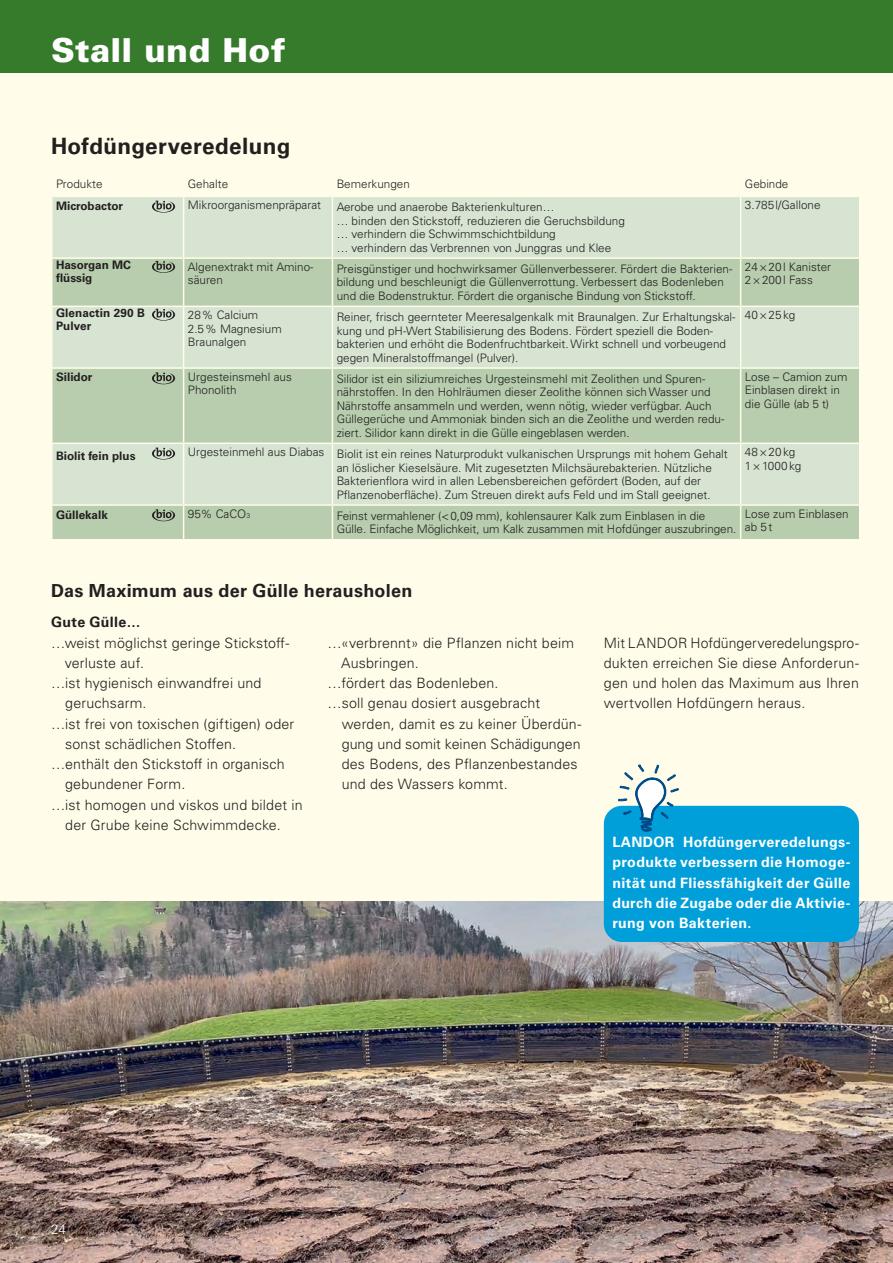
<style>
.page{position:relative;width:893px;height:1263px;background:#fffde9}
.page>*{position:absolute;margin:0;border:0;box-sizing:border-box;transform-origin:0 0}
.t1{font:900 33px "Univers LT Pro 75";letter-spacing:.005em;color:#fff}
.t2{font:700 22.5px "Univers LT Pro 65";letter-spacing:.015em;color:#231f20}
.t3{font:700 18px "Univers LT Pro 65";letter-spacing:.015em;color:#231f20}
.t4{font:300 14.25px/20.2px "Univers LT Pro 45";letter-spacing:.01em;color:#231f20;text-align:justify}
.t5{font:700 14.25px/20.2px "Univers LT Pro 65";letter-spacing:.025em;color:#fff;text-align:justify}
.t6{font:700 14.25px "Univers LT Pro 65";letter-spacing:.02em;color:#231f20}
.t7{font:300 13.5px "Univers LT Pro 45";color:#fff}
.t8{font:300 11.7px/13.5px "Univers LT Pro 45";color:#231f20}
.t9{font:700 11.7px/13.5px "Univers LT Pro 65";color:#231f20}
.s1{font-size:6.75px}
</style>
<div class="page">
<div style="left:0;top:0;width:893px;height:72px;background:#357b2b"></div>
<img style="left:0;top:901px;width:893px;height:362px">
<div style="left:53px;top:197px;width:806px;height:60px;background:#d7e4d2"></div>
<svg style="left:53px;top:259px;width:806px;height:280px;background:#c5d7bd"></svg>
<hr style="left:183px;top:197px;width:1px;height:60px;background:#fffde9">
<hr style="left:332px;top:197px;width:1px;height:60px;background:#fffde9">
<hr style="left:740px;top:197px;width:1px;height:60px;background:#fffde9">
<hr style="left:183px;top:259px;width:1px;height:47px;background:#fffde9">
<hr style="left:332px;top:259px;width:1px;height:47px;background:#fffde9">
<hr style="left:740px;top:259px;width:1px;height:47px;background:#fffde9">
<hr style="left:51px;top:306px;width:133px;height:1px;background:#fffde9">
<hr style="left:184px;top:306px;width:148px;height:1px;background:#fffde9">
<hr style="left:183px;top:307px;width:1px;height:60px;background:#fffde9">
<hr style="left:332px;top:306px;width:409px;height:1px;background:#fffde9">
<hr style="left:332px;top:307px;width:1px;height:60px;background:#fffde9">
<hr style="left:741px;top:306px;width:119px;height:1px;background:#fffde9">
<hr style="left:740px;top:307px;width:1px;height:60px;background:#fffde9">
<hr style="left:51px;top:367px;width:133px;height:2px;background:#fffde9">
<hr style="left:184px;top:367px;width:148px;height:2px;background:#fffde9">
<hr style="left:183px;top:369px;width:1px;height:73px;background:#fffde9">
<hr style="left:332px;top:367px;width:409px;height:2px;background:#fffde9">
<hr style="left:332px;top:369px;width:1px;height:73px;background:#fffde9">
<hr style="left:741px;top:367px;width:119px;height:2px;background:#fffde9">
<hr style="left:740px;top:369px;width:1px;height:73px;background:#fffde9">
<hr style="left:51px;top:442px;width:133px;height:2px;background:#fffde9">
<hr style="left:184px;top:442px;width:148px;height:2px;background:#fffde9">
<hr style="left:183px;top:444px;width:1px;height:60px;background:#fffde9">
<hr style="left:332px;top:442px;width:409px;height:2px;background:#fffde9">
<hr style="left:332px;top:444px;width:1px;height:60px;background:#fffde9">
<hr style="left:741px;top:442px;width:119px;height:2px;background:#fffde9">
<hr style="left:740px;top:444px;width:1px;height:60px;background:#fffde9">
<hr style="left:51px;top:504px;width:133px;height:2px;background:#fffde9">
<hr style="left:184px;top:504px;width:148px;height:2px;background:#fffde9">
<hr style="left:183px;top:506px;width:1px;height:33px;background:#fffde9">
<hr style="left:332px;top:504px;width:409px;height:2px;background:#fffde9">
<hr style="left:332px;top:506px;width:1px;height:33px;background:#fffde9">
<hr style="left:741px;top:504px;width:119px;height:2px;background:#fffde9">
<hr style="left:740px;top:506px;width:1px;height:33px;background:#fffde9">
<svg style="left:152px;top:201px;width:23px;height:12px"></svg>
<svg style="left:152px;top:261px;width:23px;height:12px"></svg>
<svg style="left:152px;top:309px;width:23px;height:12px"></svg>
<svg style="left:152px;top:372px;width:23px;height:12px"></svg>
<svg style="left:152px;top:447px;width:23px;height:12px"></svg>
<svg style="left:152px;top:509px;width:23px;height:12px"></svg>
<div style="left:604px;top:806px;width:255px;height:136px;background:#009fda;border-radius:18px"></div>
<svg style="left:617px;top:764px;width:62px;height:68px"></svg>
<h1 class="t1" style="left:51px;top:27px;width:236px">Stall und Hof</h1>
<h2 class="t2" style="left:51px;top:131px;width:241px">Hofdüngerveredelung</h2>
<p class="t8" style="left:56px;top:177px;width:48px">Produkte</p>
<p class="t8" style="left:188px;top:177px;width:42px">Gehalte</p>
<p class="t8" style="left:337px;top:177px;width:75px">Bemerkungen</p>
<p class="t8" style="left:745px;top:177px;width:45px">Gebinde</p>
<p class="t9" style="left:56px;top:199px;width:69px">Microbactor</p>
<p class="t8" style="left:188px;top:198px;width:135px">Mikroorganismenpräparat</p>
<p class="t8" style="left:337px;top:200px;width:290px">Aerobe und anaerobe Bakterienkulturen…<br>… binden den Stickstoff, reduzieren die Geruchsbildung … verhindern die Schwimmschichtbildung<br>… verhindern das Verbrennen von Junggras und Klee</p>
<p class="t8" style="left:745px;top:198px;width:77px">3.785l/Gallone</p>
<p class="t9" style="left:56px;top:257px;width:76px">Hasorgan MC flüssig</p>
<p class="t8" style="left:188px;top:260px;width:127px">Algenextrakt mit Amino&shy;säuren</p>
<p class="t8" style="left:337px;top:262px;width:397px">Preisgünstiger und hochwirksamer Güllenverbesserer. Fördert die Bakterien&shy;bildung und beschleunigt die Güllenverrottung. Verbessert das Bodenleben und die Bodenstruktur. Fördert die organische Bindung von Stickstoff.</p>
<p class="t8" style="left:745px;top:260px;width:88px">24×20l Kanister<br>2×200l Fass</p>
<p class="t9" style="left:56px;top:305px;width:90px">Glenactin 290 B<br>Pulver</p>
<p class="t8" style="left:188px;top:308px;width:95px">28% Calcium<br>2.5% Magnesium<br>Braunalgen</p>
<p class="t8" style="left:337px;top:310px;width:400px">Reiner, frisch geernteter Meeresalgenkalk mit Braunalgen. Zur Erhaltungskal&shy;kung und pH-Wert Stabilisierung des Bodens. Fördert speziell die Boden&shy;bakterien und erhöht die Bodenfruchtbarkeit. Wirkt schnell und vorbeugend gegen Mineralstoffmangel (Pulver).</p>
<p class="t8" style="left:745px;top:308px;width:52px">40×25kg</p>
<p class="t9" style="left:56px;top:369px;width:38px">Silidor</p>
<p class="t8" style="left:188px;top:370px;width:106px">Urgesteinsmehl aus<br>Phonolith</p>
<p class="t8" style="left:337px;top:372px;width:389px">Silidor ist ein siliziumreiches Urgesteinsmehl mit Zeolithen und Spuren&shy;nährstoffen. In den Hohlräumen dieser Zeolithe können sich Wasser und Nährstoffe ansammeln und werden, wenn nötig, wieder verfügbar. Auch Güllegerüche und Ammoniak binden sich an die Zeolithe und werden redu&shy;ziert. Silidor kann direkt in die Gülle eingeblasen werden.</p>
<p class="t8" style="left:745px;top:370px;width:104px">Lose – Camion zum<br>Einblasen direkt in die Gülle (ab 5 t)</p>
<p class="t9" style="left:56px;top:448px;width:81px">Biolit fein plus</p>
<p class="t8" style="left:337px;top:447px;width:392px;text-indent:-149px">Urgesteinmehl aus Diabas Biolit ist ein reines Naturprodukt vulkanischen Ursprungs mit hohem Gehalt an löslicher Kieselsäure. Mit zugesetzten Milchsäurebakterien. Nützliche Bakterienflora wird in allen Lebensbereichen gefördert (Boden, auf der Pflanzenoberfläche). Zum Streuen direkt aufs Feld und im Stall geeignet.</p>
<p class="t8" style="left:745px;top:445px;width:58px">48×20kg<br>1×1000kg</p>
<p class="t9" style="left:56px;top:507px;width:53px">Güllekalk</p>
<p class="t8" style="left:188px;top:506px;width:64px">95% CaCO<span class="s1">3</span></p>
<p class="t8" style="left:337px;top:509px;width:401px">Feinst vermahlener (&lt;0,09 mm), kohlensaurer Kalk zum Einblasen in die<br>Gülle. Einfache Möglichkeit, um Kalk zusammen mit Hofdünger auszubringen.</p>
<p class="t8" style="left:745px;top:506px;width:105px">Lose zum Einblasen ab 5t</p>
<h3 class="t3" style="left:51px;top:578px;width:363px">Das Maximum aus der Gülle herausholen</h3>
<p class="t6" style="left:51px;top:612px;width:91px">Gute Gülle…</p>
<p class="t4" style="left:51px;top:632px;width:240px">…weist möglichst geringe Stickstoff-</p>
<p class="t4" style="left:65px;top:652px;width:81px">verluste auf.</p>
<p class="t4" style="left:51px;top:673px;width:212px">…ist hygienisch einwandfrei und</p>
<p class="t4" style="left:65px;top:693px;width:83px">geruchsarm.</p>
<p class="t4" style="left:51px;top:713px;width:245px">…ist frei von toxischen (giftigen) oder</p>
<p class="t4" style="left:65px;top:733px;width:172px">sonst schädlichen Stoffen.</p>
<p class="t4" style="left:51px;top:754px;width:235px">…enthält den Stickstoff in organisch</p>
<p class="t4" style="left:65px;top:774px;width:122px">gebundener Form.</p>
<p class="t4" style="left:51px;top:794px;width:253px">…ist homogen und viskos und bildet in</p>
<p class="t4" style="left:65px;top:814px;width:217px">der Grube keine Schwimmdecke.</p>
<p class="t4" style="left:327px;top:632px;width:248px">…«verbrennt» die Pflanzen nicht beim</p>
<p class="t4" style="left:341px;top:652px;width:79px">Ausbringen.</p>
<p class="t4" style="left:327px;top:673px;width:173px">…fördert das Bodenleben.</p>
<p class="t4" style="left:327px;top:693px;width:214px">…soll genau dosiert ausgebracht</p>
<p class="t4" style="left:342px;top:713px;width:241px">werden, damit es zu keiner Überdün-</p>
<p class="t4" style="left:342px;top:733px;width:241px">gung und somit keinen Schädigungen</p>
<p class="t4" style="left:342px;top:754px;width:237px">des Bodens, des Pflanzenbestandes</p>
<p class="t4" style="left:342px;top:774px;width:168px">und des Wassers kommt.</p>
<p class="t4" style="left:604px;top:632px;width:257px">Mit LANDOR Hofdüngerveredelungspro&shy;dukten erreichen Sie diese Anforderun&shy;gen und holen das Maximum aus Ihren wertvollen Hofdüngern heraus.</p>
<p class="t5" style="left:612px;top:831px;width:240px">LANDOR Hofdüngerveredelungs&shy;produkte verbessern die Homoge&shy;nität und Fliessfähigkeit der Gülle durch die Zugabe oder die Aktivie&shy;rung von Bakterien.</p>
<p class="t7" style="left:51px;top:1220px;width:16px">24</p>
</div>
